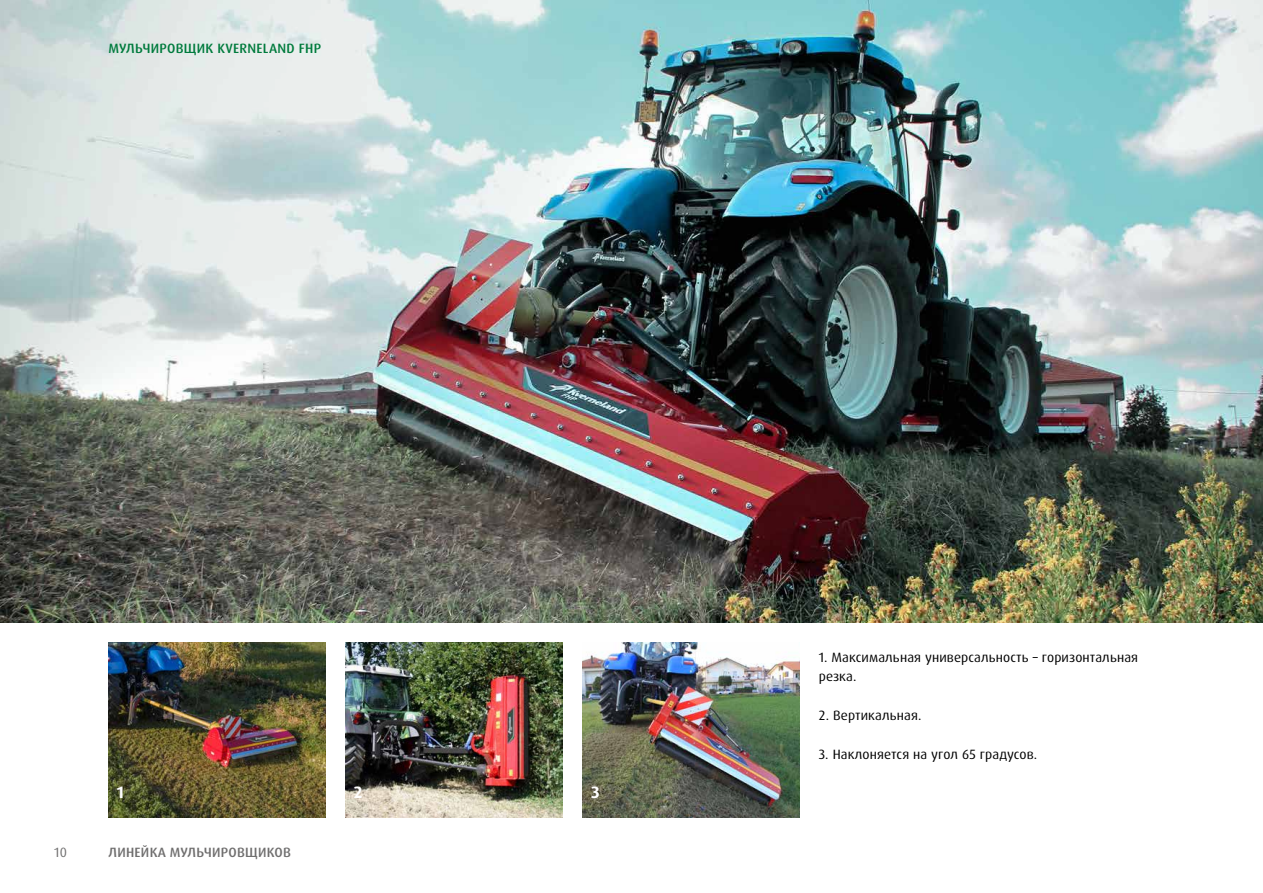
<style>
.page{position:relative;width:1263px;height:893px;background:#fff}
.page>*{position:absolute;margin:0;border:0;box-sizing:border-box;transform-origin:0 0}
.t1{font:700 16.5px "Dax Pro";color:#fff}
.t2{font:13.5px/19.5px "Dax Pro";letter-spacing:.01em;color:#000}
.t3{font:500 13.5px "Dax Pro";letter-spacing:.02em;color:#007b3d}
.t4{font:500 13.5px "Dax Pro";letter-spacing:.02em;color:#706f6f}
.t5{font:13.5px "Dax Pro";color:#706f6f}
</style>
<div class="page">
<img style="left:0;top:0;width:1263px;height:623px">
<img style="left:345px;top:642px;width:217px;height:176px">
<img style="left:582px;top:642px;width:217px;height:176px">
<img style="left:108px;top:642px;width:218px;height:176px">
<p class="t3" style="left:108px;top:40px;width:214px">МУЛЬЧИРОВЩИК KVERNELAND FHP</p>
<p class="t5" style="left:54px;top:843px;width:14px">10</p>
<p class="t1" style="left:117px;top:782px;width:9px">1</p>
<p class="t1" style="left:354px;top:782px;width:10px">2</p>
<p class="t1" style="left:591px;top:782px;width:10px">3</p>
<p class="t4" style="left:108px;top:843px;width:184px">ЛИНЕЙКА МУЛЬЧИРОВЩИКОВ</p>
<p class="t2" style="left:819px;top:647px;width:321px">1. Максимальная универсальность – горизонтальная резка.</p>
<p class="t2" style="left:819px;top:706px;width:104px">2. Вертикальная.</p>
<p class="t2" style="left:819px;top:745px;width:220px">3. Наклоняется на угол 65 градусов.</p>
</div>
